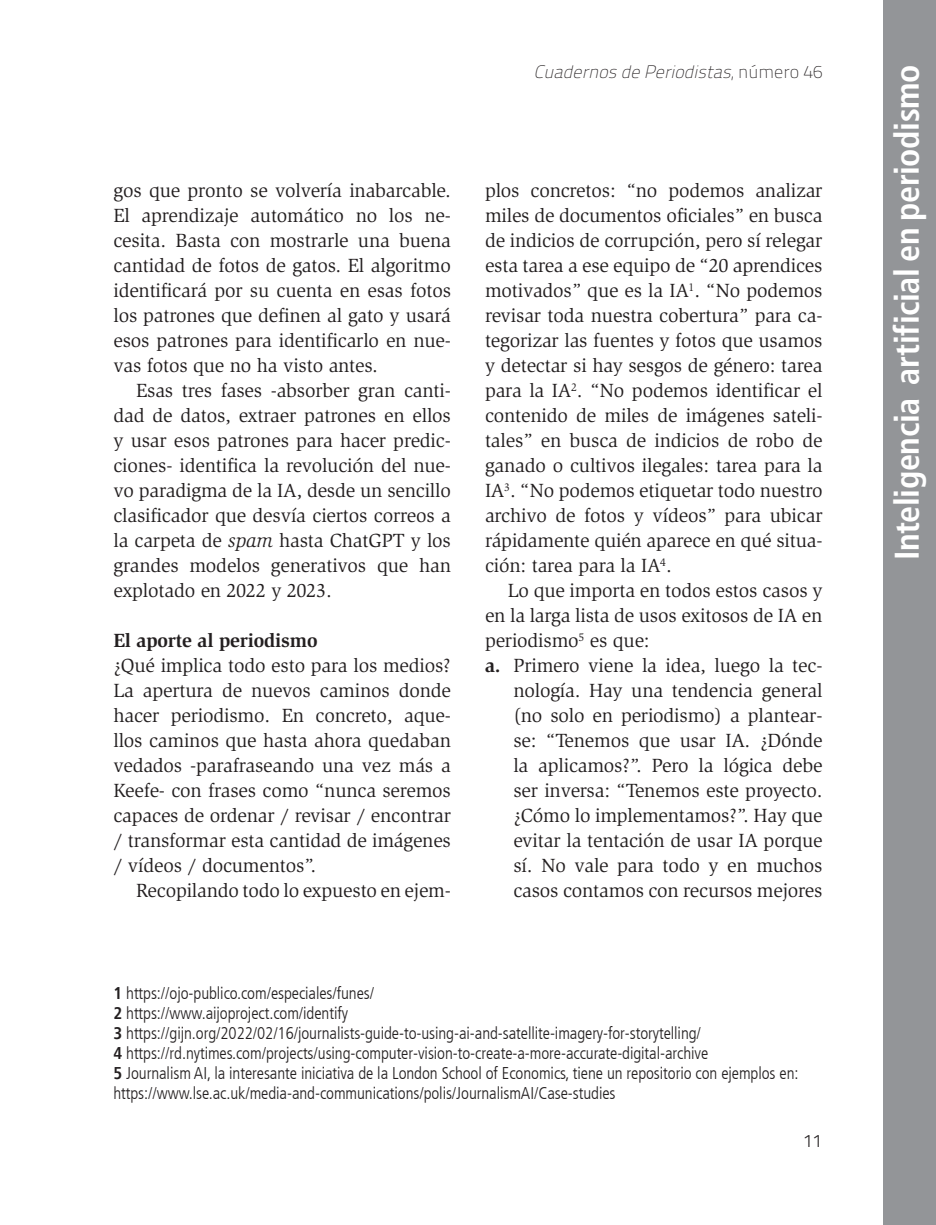
<style>
.page{position:relative;width:936px;height:1225px;background:#fff}
.page>*{position:absolute;margin:0;border:0;box-sizing:border-box;transform-origin:0 0}
.t1{font:700 condensed 34px "Frutiger LT";letter-spacing:-.01em;color:#fff}
.TEXTO_con_sangría{font:19.6px/25px "Slimbach Std";letter-spacing:-.01em;color:#231f20;text-align:justify}
.TEXTO_SIN_sangría{font:19.6px/25px "Slimbach Std";letter-spacing:-.01em;color:#231f20;text-align:justify}
.LADILLO{font:700 19.6px "Slimbach Std";letter-spacing:-.01em;color:#231f20}
.t2{font:italic 100 18px "Titillium Text 22 L";color:#231f20}
.t3{font:300 18px "Titillium Text 22 L";color:#231f20}
.notas{font:300 condensed 17px/20px "Frutiger LT";letter-spacing:-.005em;color:#231f20}
.s1{font-style:italic}
.s2{font-style:normal}
.s3{font-family:"Slimbach";font-weight:700}
.s4{font-weight:700}
</style>
<div class="page">
<div style="left:883px;top:0;width:52px;height:1225px;background:#939598"></div>
<p class="TEXTO_SIN_sangría" style="left:113px;top:178px;width:339px">gos que pronto se volvería inabarcable.<br>El aprendizaje automático no los ne&shy;cesita. Basta con mostrarle una buena cantidad de fotos de gatos. El algoritmo identificará por su cuenta en esas fotos los patrones que definen al gato y usará esos patrones para identificarlo en nue&shy;vas fotos que no ha visto antes.</p>
<p class="TEXTO_con_sangría" style="left:113px;top:378px;width:339px;text-indent:23px">Esas tres fases -absorber gran canti&shy;dad de datos, extraer patrones en ellos y usar esos patrones para hacer predic&shy;ciones- identifica la revolución del nue&shy;vo paradigma de la IA, desde un sencillo clasificador que desvía ciertos correos a la carpeta de <span class="s1">spam</span> hasta ChatGPT y los grandes modelos generativos que han explotado en 2022 y 2023.</p>
<p class="LADILLO" style="left:113px;top:629px;width:205px">El aporte al periodismo</p>
<p class="TEXTO_SIN_sangría" style="left:113px;top:653px;width:339px">¿Qué implica todo esto para los medios?<br>La apertura de nuevos caminos donde hacer periodismo. En concreto, aque&shy;llos caminos que hasta ahora quedaban vedados -parafraseando una vez más a Keefe- con frases como “nunca seremos capaces de ordenar / revisar / encontrar / transformar esta cantidad de imágenes / vídeos / documentos”.</p>
<p class="TEXTO_con_sangría" style="left:136px;top:878px;width:316px">Recopilando todo lo expuesto en ejem-</p>
<p class="t2" style="left:534px;top:59px;width:290px">CuadernosdePeriodistas<span class="s2">, n ú m e r o 4 6</span></p>
<h1 class="t1" style="left:886px;top:560px;width:497px;rotate:-90deg">Inteligencia artificial en periodismo</h1>
<p class="TEXTO_con_sangría" style="left:485px;top:178px;width:339px">plos concretos: “no podemos analizar miles de documentos oficiales” en busca de indicios de corrupción, pero sí relegar esta tarea a ese equipo de “20 aprendices motivados” que es la IA<sup>1</sup>. “No podemos revisar toda nuestra cobertura” para ca&shy;tegorizar las fuentes y fotos que usamos y detectar si hay sesgos de género: tarea para la IA<sup>2</sup>. “No podemos identificar el contenido de miles de imágenes sateli&shy;tales” en busca de indicios de robo de ganado o cultivos ilegales: tarea para la IA<sup>3</sup>. “No podemos etiquetar todo nuestro archivo de fotos y vídeos” para ubicar rápidamente quién aparece en qué situa&shy;ción: tarea para la IA<sup>4</sup>.</p>
<p class="TEXTO_con_sangría" style="left:485px;top:578px;width:339px;text-indent:23px">Lo que importa en todos estos casos y en la larga lista de usos exitosos de IA en periodismo<sup>5</sup> es que:</p>
<p class="TEXTO_con_sangría" style="left:513px;top:653px;width:311px;text-indent:-28px"><span class="s3">a.</span> Primero viene la idea, luego la tec&shy;nología. Hay una tendencia general (no solo en periodismo) a plantear&shy;se: “Tenemos que usar IA. ¿Dónde la aplicamos?”. Pero la lógica debe ser inversa: “Tenemos este proyecto. ¿Cómo lo implementamos?”. Hay que evitar la tentación de usar IA porque sí. No vale para todo y en muchos casos contamos con recursos mejores</p>
<p class="notas" style="left:113px;top:983px;width:262px"><span class="s4">1</span> https://ojo-publico.com/especiales/funes/</p>
<p class="notas" style="left:113px;top:1003px;width:236px"><span class="s4">2</span> https://www.aijoproject.com/identify</p>
<p class="notas" style="left:113px;top:1023px;width:589px"><span class="s4">3</span> https://gijn.org/2022/02/16/journalists-guide-to-using-ai-and-satellite-imagery-for-storytelling/</p>
<p class="notas" style="left:113px;top:1043px;width:596px"><span class="s4">4</span> https://rd.nytimes.com/projects/using-computer-vision-to-create-a-more-accurate-digital-archive</p>
<p class="notas" style="left:113px;top:1063px;width:686px"><span class="s4">5</span> Journalism AI, la interesante iniciativa de la London School of Economics, tiene un repositorio con ejemplos en: https://www.lse.ac.uk/media-and-communications/polis/JournalismAI/Case-studies</p>
<p class="t3" style="left:803px;top:1128px;width:21px">11</p>
</div>
